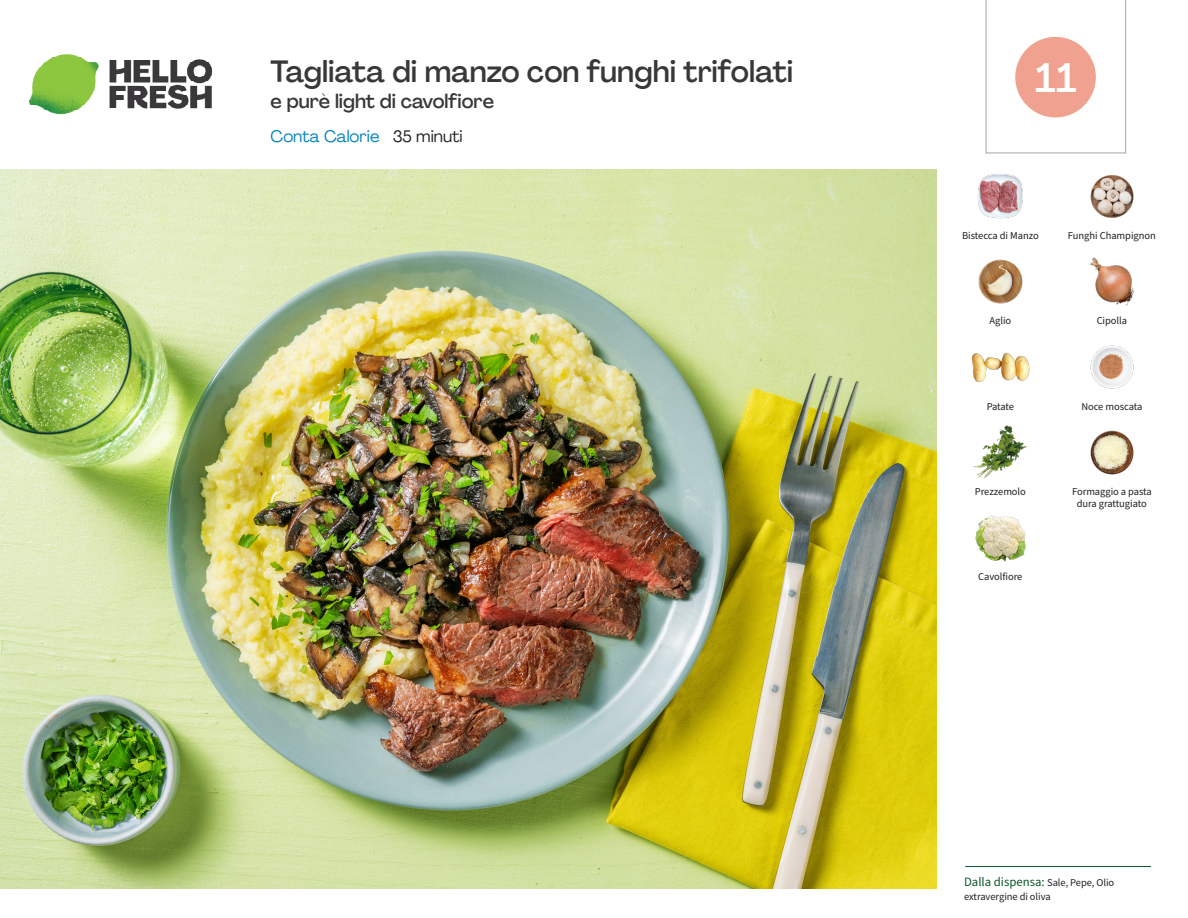
<style>
.page{position:relative;width:1188px;height:918px;background:#fff}
.page>*{position:absolute;margin:0;border:0;box-sizing:border-box;transform-origin:0 0}
._24_Recipe_Nr_Bag{font:500 40.5px "Agrandir";color:#fff}
._15_Titel_UK{font:500 30px "Agrandir";color:#383839}
._15_Titel_UK-2{font:500 19.5px "Agrandir";color:#383839}
._02_Box_Type{font:16.5px "Agrandir";color:#0082bf}
.t1{font:12.75px "Source Sans Pro";color:#0e572c}
._18_FRONT_ingredient{font:10.5px/12px "Source Sans Pro";letter-spacing:-.005em;color:#231f20;text-align:center}
.t2{font:10.5px "Source Sans Variable";letter-spacing:-.005em;color:#231f20}
.s1{color:#231f20}
.s2{font-family:"Source Sans Variable";font-size:10.5px;color:#231f20}
</style>
<div class="page">
<img style="left:30px;top:54px;width:181px;height:61px">
<hr style="left:965px;top:866px;width:186px;height:1px;background:#0e572c">
<img style="left:0;top:170px;width:936px;height:718px">
<img style="left:1090px;top:175px;width:44px;height:43px">
<img style="left:978px;top:173px;width:45px;height:46px">
<img style="left:1089px;top:257px;width:45px;height:49px">
<img style="left:978px;top:259px;width:45px;height:45px">
<img style="left:1090px;top:345px;width:44px;height:44px">
<img style="left:972px;top:352px;width:57px;height:30px">
<img style="left:1090px;top:430px;width:44px;height:45px">
<img style="left:974px;top:425px;width:53px;height:53px">
<img style="left:975px;top:515px;width:51px;height:47px">
<svg style="left:985px;top:0;width:141px;height:154px"></svg>
<p class="_15_Titel_UK" style="left:271px;top:53px;width:524px">Tagliata di manzo con funghi trifolati</p>
<p class="_15_Titel_UK-2" style="left:271px;top:89px;width:225px">e purè light di cavolfiore</p>
<p class="_02_Box_Type" style="left:271px;top:126px;width:194px">Conta Calorie <span class="s1">35 minuti</span></p>
<p class="_24_Recipe_Nr_Bag" style="left:1035px;top:53px;width:43px">11</p>
<p class="_18_FRONT_ingredient" style="left:962px;top:230px;width:78px">Bistecca di Manzo</p>
<p class="_18_FRONT_ingredient" style="left:1068px;top:230px;width:89px">Funghi Champignon</p>
<p class="_18_FRONT_ingredient" style="left:990px;top:315px;width:23px">Aglio</p>
<p class="_18_FRONT_ingredient" style="left:1097px;top:315px;width:32px">Cipolla</p>
<p class="_18_FRONT_ingredient" style="left:987px;top:401px;width:29px">Patate</p>
<p class="_18_FRONT_ingredient" style="left:1081px;top:401px;width:62px">Noce moscata</p>
<p class="_18_FRONT_ingredient" style="left:975px;top:486px;width:53px">Prezzemolo</p>
<p class="_18_FRONT_ingredient" style="left:978px;top:571px;width:46px">Cavolfiore</p>
<p class="_18_FRONT_ingredient" style="left:1072px;top:486px;width:81px">Formaggio a pasta dura grattugiato</p>
<p class="t1" style="left:964px;top:873px;width:152px">Dalla dispensa: <span class="s2">Sale, Pepe, Olio</span></p>
<p class="t2" style="left:964px;top:890px;width:88px">extravergine di oliva</p>
</div>
